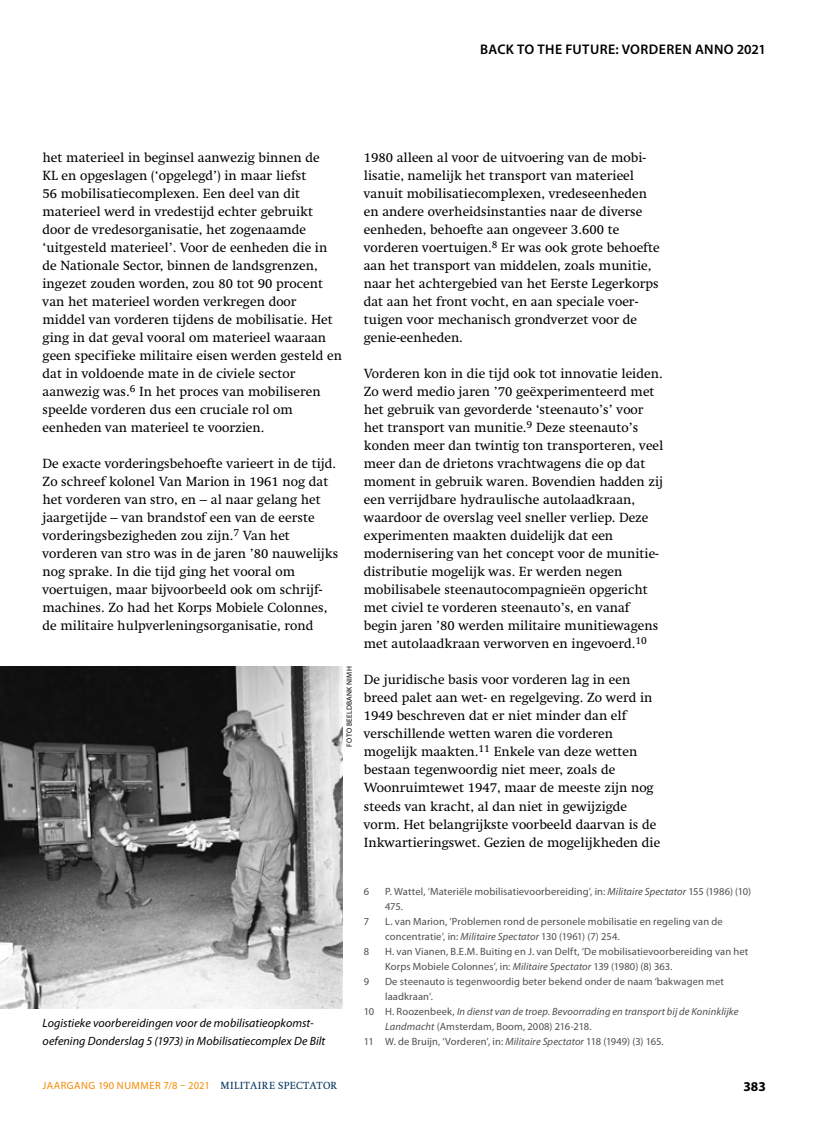
<style>
.page{position:relative;width:817px;height:1136px;background:#fff}
.page>*{position:absolute;margin:0;border:0;box-sizing:border-box;transform-origin:0 0}
.t1{font:600 13.95px "Myriad Pro";letter-spacing:.025em;color:#000}
.t2{font:13.5px/18px "Swift LT Std";color:#000}
.t3{font:700 13.5px "Myriad Pro";color:#000}
.t4{font:italic 12px/18px "Myriad Pro";letter-spacing:.005em;color:#000}
.t5{font:10.5px/15px "Myriad Pro";letter-spacing:.015em;color:#4d4f4e}
.t6{font:italic 10.5px "Myriad Pro";letter-spacing:.01em;color:#4d4f4e}
.t7{font:10.5px "Myriad Pro";letter-spacing:.045em;color:#f58900}
.t8{font:7.5px "Myriad Pro";letter-spacing:.035em;color:#000}
.s1{font-style:italic}
.s2{font-style:normal}
.s3{font-family:"Swift LT Std";color:#00325c}
</style>
<div class="page">
<img style="left:0;top:666px;width:342px;height:342px">
<p class="t1" style="left:480px;top:40px;width:287px">BACK TO THE FUTURE: VORDEREN ANNO 2021</p>
<p class="t2" style="left:43px;top:149px;width:301px">het materieel in beginsel aanwezig binnen de<br>KL en opgeslagen (‘opgelegd’) in maar liefst<br>56 mobilisatiecomplexen. Een deel van dit materieel werd in vredestijd echter gebruikt door de vredesorganisatie, het zogenaamde ‘uitgesteld materieel’. Voor de eenheden die in de Nationale Sector, binnen de landsgrenzen, ingezet zouden worden, zou 80 tot 90 procent van het materieel worden verkregen door middel van vorderen tijdens de mobilisatie. Het ging in dat geval vooral om materieel waaraan geen specifieke militaire eisen werden gesteld en dat in voldoende mate in de civiele sector aanwezig was.<sup>6</sup> In het proces van mobiliseren speelde vorderen dus een cruciale rol om eenheden van materieel te voorzien.</p>
<p class="t2" style="left:43px;top:455px;width:297px">De exacte vorderingsbehoefte varieert in de tijd.<br>Zo schreef kolonel Van Marion in 1961 nog dat het vorderen van stro, en – al naar gelang het jaargetijde – van brandstof een van de eerste vorderingsbezigheden zou zijn.<sup>7</sup> Van het vorderen van stro was in de jaren ’80 nauwelijks nog sprake. In die tijd ging het vooral om voertuigen, maar bijvoorbeeld ook om schrijf&shy;machines. Zo had het Korps Mobiele Colonnes, de militaire hulpverleningsorganisatie, rond</p>
<p class="t8" style="left:345px;top:746px;width:81px;rotate:-90deg">FOTO BEELDBANK NIMH</p>
<p class="t2" style="left:364px;top:149px;width:297px">1980 alleen al voor de uitvoering van de mobi&shy;lisatie, namelijk het transport van materieel vanuit mobilisatiecomplexen, vredeseenheden en andere overheidsinstanties naar de diverse eenheden, behoefte aan ongeveer 3.600 te vorderen voertuigen.<sup>8</sup> Er was ook grote behoefte aan het transport van middelen, zoals munitie, naar het achtergebied van het Eerste Legerkorps dat aan het front vocht, en aan speciale voer&shy;tuigen voor mechanisch grondverzet voor de genie-eenheden.</p>
<p class="t2" style="left:364px;top:365px;width:301px">Vorderen kon in die tijd ook tot innovatie leiden.<br>Zo werd medio jaren ’70 geëxperimenteerd met het gebruik van gevorderde ‘steenauto’s’ voor het transport van munitie.<sup>9</sup> Deze steenauto’s konden meer dan twintig ton transporteren, veel meer dan de drietons vrachtwagens die op dat moment in gebruik waren. Bovendien hadden zij een verrijdbare hydraulische autolaadkraan, waardoor de overslag veel sneller verliep. Deze experimenten maakten duidelijk dat een modernisering van het concept voor de munitie&shy;distributie mogelijk was. Er werden negen mobilisabele steenautocompagnieën opgericht met civiel te vorderen steenauto’s, en vanaf begin jaren ’80 werden militaire munitiewagens met autolaadkraan verworven en ingevoerd.<sup>10</sup></p>
<p class="t2" style="left:364px;top:671px;width:298px">De juridische basis voor vorderen lag in een breed palet aan wet- en regelgeving. Zo werd in 1949 beschreven dat er niet minder dan elf verschillende wetten waren die vorderen mogelijk maakten.<sup>11</sup> Enkele van deze wetten bestaan tegenwoordig niet meer, zoals de Woonruimtewet 1947, maar de meeste zijn nog steeds van kracht, al dan niet in gewijzigde vorm. Het belangrijkste voorbeeld daarvan is de Inkwartieringswet. Gezien de mogelijkheden die</p>
<p class="t4" style="left:43px;top:1013px;width:284px">Logistieke voorbereidingen voor de mobilisatieopkomst&shy;oefening Donderslag 5 (1973) in Mobilisatiecomplex De Bilt</p>
<p class="t5" style="left:364px;top:883px;width:7px">6</p>
<p class="t5" style="left:385px;top:883px;width:367px">P. Wattel, ‘Materiële mobilisatievoorbereiding’, in: <span class="s1">Militaire Spectator</span> 155 (1986) (10)<br>475.</p>
<p class="t5" style="left:364px;top:913px;width:7px">7</p>
<p class="t5" style="left:385px;top:913px;width:339px">L. van Marion, ‘Problemen rond de personele mobilisatie en regeling van de concentratie’, in: <span class="s1">Militaire Spectator</span> 130 (1961) (7) 254.</p>
<p class="t5" style="left:364px;top:943px;width:7px">8</p>
<p class="t5" style="left:385px;top:943px;width:365px">H. van Vianen, B.E.M. Buiting en J. van Delft, ‘De mobilisatievoorbereiding van het<br>Korps Mobiele Colonnes’, in: <span class="s1">Militaire Spectator</span> 139 (1980) (8) 363.</p>
<p class="t5" style="left:364px;top:973px;width:7px">9</p>
<p class="t5" style="left:385px;top:973px;width:340px">De steenauto is tegenwoordig beter bekend onder de naam ‘bakwagen met</p>
<p class="t5" style="left:385px;top:988px;width:49px">laadkraan’.</p>
<p class="t6" style="left:364px;top:1004px;width:376px"><span class="s2">10 H. Roozenbeek,</span> In dienst van de troep. Bevoorrading en transport bij de Koninklijke</p>
<p class="t5" style="left:385px;top:1018px;width:208px"><span class="s1">Landmacht</span> (Amsterdam, Boom, 2008) 216-218.</p>
<p class="t5" style="left:364px;top:1033px;width:301px">11 W. de Bruijn, ‘Vorderen’, in: <span class="s1">Militaire Spectator</span> 118 (1949) (3) 165.</p>
<p class="t7" style="left:43px;top:1078px;width:296px">JAARGANG 190 NUMMER 7/8 – 2021 <span class="s3">MILITAIRE SPECTATOR</span></p>
<p class="t3" style="left:743px;top:1077px;width:24px">383</p>
</div>
